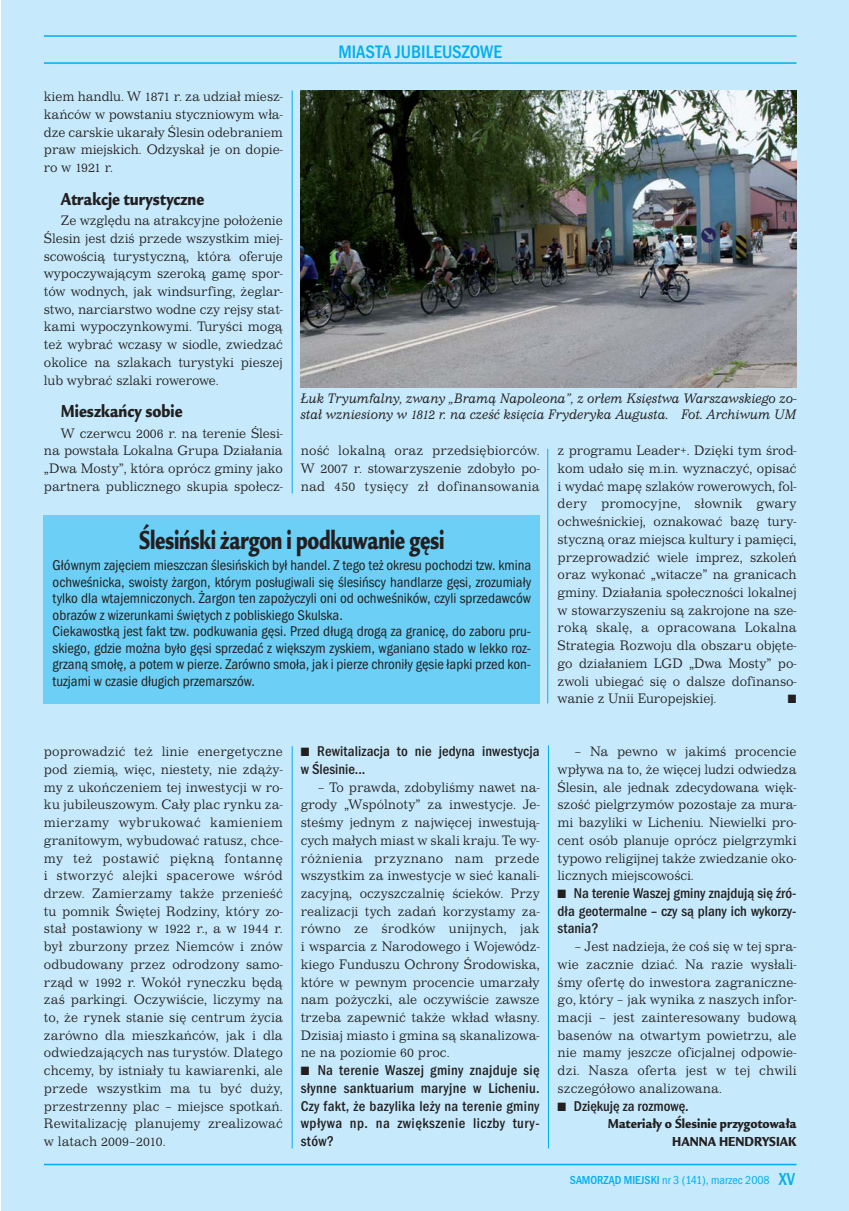
<style>
.page{position:relative;width:849px;height:1211px;background:#fff}
.page>*{position:absolute;margin:0;border:0;box-sizing:border-box;transform-origin:0 0}
.t1{font:27px "Legacy San Itc TEE Ultr";letter-spacing:-.02em;color:#231f20;scale:.7 1}
.t2{font:500 condensed 18.75px "Franklin Got SC Itc TEE";color:#00aeef}
.t3{font:18px "Legacy San Itc TEE Ultr";color:#231f20;scale:.8 1}
.t4{font:condensed 14.7px/16.5px "Franklin Got Itc TEE";color:#231f20}
.t5{font:500 condensed 14.7px/17.7px "Franklin Got Itc TEE";letter-spacing:.01em;color:#231f20;text-align:justify}
.t6{font:14.25px/17.7px "Impressum TEE Ligh";color:#231f20;text-align:justify;scale:.95 1}
.t7{font:14.25px/15.8px "Impressum TEE Ligh Ital";color:#231f20;scale:.95 1}
.t8{font:13.5px/17.7px "Legacy San Itc TEE Ultr";color:#231f20;text-align:right;scale:.85 1}
.t9{font:condensed 12px "Franklin Got Itc TEE";color:#00aeef}
.t10{font:12px "Zapf Dingbats";color:#231f20;scale:.95 1}
.s1{font-weight:500}
.s2{font-weight:500;font-size:18px}
</style>
<div class="page">
<div style="left:1px;top:0;width:848px;height:1210px;background:#c6eafb"></div>
<hr style="left:44px;top:1163px;width:753px;height:2px;background:#00aeef">
<hr style="left:44px;top:62px;width:753px;height:2px;background:#00aeef">
<hr style="left:44px;top:35px;width:753px;height:2px;background:#00aeef">
<hr style="left:292px;top:90px;width:1px;height:403px;background:#00aeef">
<img style="left:300px;top:90px;width:497px;height:297px">
<hr style="left:292px;top:746px;width:1px;height:402px;background:#00aeef">
<hr style="left:548px;top:745px;width:1px;height:403px;background:#00aeef">
<hr style="left:547px;top:449px;width:1px;height:254px;background:#00aeef">
<div style="left:44px;top:514px;width:496px;height:189px;background:#6ccff6"></div>
<h2 class="t2" style="left:338px;top:40px;width:165px">MIASTA JUBILEUSZOWE</h2>
<p class="t6" style="left:44px;top:89px;width:253px">kiem handlu. W 1871 r. za udział miesz&shy;kańców w powstaniu styczniowym wła&shy;dze carskie ukarały Ślesin odebraniem praw miejskich. Odzyskał je on dopie&shy;ro w 1921 r.</p>
<p class="t3" style="left:61px;top:192px;width:181px">Atrakcje turystyczne</p>
<p class="t6" style="left:44px;top:213px;width:253px;text-indent:17px">Ze względu na atrakcyjne położenie Ślesin jest dziś przede wszystkim miej&shy;scowością turystyczną, która oferuje wypoczywającym szeroką gamę spor&shy;tów wodnych, jak windsurfing, żeglar&shy;stwo, narciarstwo wodne czy rejsy stat&shy;kami wypoczynkowymi. Turyści mogą też wybrać wczasy w siodle, zwiedzać okolice na szlakach turystyki pieszej lub wybrać szlaki rowerowe.</p>
<p class="t3" style="left:61px;top:404px;width:154px">Mieszkańcy sobie</p>
<p class="t6" style="left:44px;top:425px;width:253px;text-indent:17px">W czerwcu 2006 r. na terenie Ślesi&shy;na powstała Lokalna Grupa Działania „Dwa Mosty”, która oprócz gminy jako partnera publicznego skupia społecz-</p>
<p class="t7" style="left:300px;top:391px;width:524px">Łuk Tryumfalny, zwany „Bramą Napoleona”, z orłem Księstwa Warszawskiego zo&shy;stał wzniesiony w 1812 r. na cześć księcia Fryderyka Augusta. Fot. Archiwum UM</p>
<p class="t6" style="left:301px;top:443px;width:253px">ność lokalną oraz przedsiębiorców.<br>W 2007 r. stowarzyszenie zdobyło po&shy;nad 450 tysięcy zł dofinansowania</p>
<p class="t6" style="left:558px;top:443px;width:253px">z programu Leader+. Dzięki tym środ&shy;kom udało się m.in. wyznaczyć, opisać i wydać mapę szlaków rowerowych, fol&shy;dery promocyjne, słownik gwary ochweśnickiej, oznakować bazę tury&shy;styczną oraz miejsca kultury i pamięci, przeprowadzić wiele imprez, szkoleń oraz wykonać „witacze” na granicach gminy. Działania społeczności lokalnej w stowarzyszeniu są zakrojone na sze&shy;roką skalę, a opracowana Lokalna Strategia Rozwoju dla obszaru objęte&shy;go działaniem LGD „Dwa Mosty” po&shy;zwoli ubiegać się o dalsze dofinanso&shy;wanie z Unii Europejskiej.</p>
<h1 class="t1" style="left:139px;top:529px;width:438px">Ślesiński żargon i podkuwanie gęsi</h1>
<p class="t4" style="left:53px;top:558px;width:480px">Głównym zajęciem mieszczan ślesińskich był handel. Z tego też okresu pochodzi tzw. kmina ochweśnicka, swoisty żargon, którym posługiwali się ślesińscy handlarze gęsi, zrozumiały tylko dla wtajemniczonych. Żargon ten zapożyczyli oni od ochweśników, czyli sprzedawców obrazów z wizerunkami świętych z pobliskiego Skulska.<br>Ciekawostką jest fakt tzw. podkuwania gęsi. Przed długą drogą za granicę, do zaboru pru&shy;skiego, gdzie można było gęsi sprzedać z większym zyskiem, wganiano stado w lekko roz&shy;grzaną smołę, a potem w pierze. Zarówno smoła, jak i pierze chroniły gęsie łapki przed kon&shy;tuzjami w czasie długich przemarszów.</p>
<p class="t10" style="left:788px;top:693px;width:11px">■</p>
<p class="t6" style="left:44px;top:744px;width:253px">poprowadzić też linie energetyczne pod ziemią, więc, niestety, nie zdąży&shy;my z ukończeniem tej inwestycji w ro&shy;ku jubileuszowym. Cały plac rynku za&shy;mierzamy wybrukować kamieniem granitowym, wybudować ratusz, chce&shy;my też postawić piękną fontannę i stworzyć alejki spacerowe wśród drzew. Zamierzamy także przenieść tu pomnik Świętej Rodziny, który zo&shy;stał postawiony w 1922 r., a w 1944 r. był zburzony przez Niemców i znów odbudowany przez odrodzony samo&shy;rząd w 1992 r. Wokół ryneczku będą zaś parkingi. Oczywiście, liczymy na to, że rynek stanie się centrum życia zarówno dla mieszkańców, jak i dla odwiedzających nas turystów. Dlatego chcemy, by istniały tu kawiarenki, ale przede wszystkim ma tu być duży, przestrzenny plac – miejsce spotkań.<br>Rewitalizację planujemy zrealizować w latach 2009–2010.</p>
<p class="t5" style="left:301px;top:744px;width:240px">■ Rewitalizacja to nie jedyna inwestycja w Ślesinie...</p>
<p class="t6" style="left:301px;top:779px;width:253px;text-indent:17px">– To prawda, zdobyliśmy nawet na&shy;grody „Wspólnoty” za inwestycje. Je&shy;steśmy jednym z najwięcej inwestują&shy;cych małych miast w skali kraju. Te wy&shy;różnienia przyznano nam przede wszystkim za inwestycje w sieć kanali&shy;zacyjną, oczyszczalnię ścieków. Przy realizacji tych zadań korzystamy za&shy;równo ze środków unijnych, jak i wsparcia z Narodowego i Wojewódz&shy;kiego Funduszu Ochrony Środowiska, które w pewnym procencie umarzały nam pożyczki, ale oczywiście zawsze trzeba zapewnić także wkład własny.<br>Dzisiaj miasto i gmina są skanalizowa&shy;ne na poziomie 60 proc.</p>
<p class="t5" style="left:301px;top:1062px;width:240px">■ Na terenie Waszej gminy znajduje się słynne sanktuarium maryjne w Licheniu.<br>Czy fakt, że bazylika leży na terenie gminy wpływa np. na zwiększenie liczby tury&shy;stów?</p>
<p class="t6" style="left:558px;top:744px;width:253px;text-indent:17px">– Na pewno w jakimś procencie wpływa na to, że więcej ludzi odwiedza Ślesin, ale jednak zdecydowana więk&shy;szość pielgrzymów pozostaje za mura&shy;mi bazyliki w Licheniu. Niewielki pro&shy;cent osób planuje oprócz pielgrzymki typowo religijnej także zwiedzanie oko&shy;licznych miejscowości.</p>
<p class="t5" style="left:558px;top:885px;width:240px">■ Na terenie Waszej gminy znajdują się źró&shy;dła geotermalne – czy są plany ich wykorzy&shy;stania?</p>
<p class="t6" style="left:558px;top:938px;width:253px;text-indent:17px">– Jest nadzieja, że coś się w tej spra&shy;wie zacznie dziać. Na razie wysłali&shy;śmy ofertę do inwestora zagraniczne&shy;go, który – jak wynika z naszych infor&shy;macji – jest zainteresowany budową basenów na otwartym powietrzu, ale nie mamy jeszcze oficjalnej odpowie&shy;dzi. Nasza oferta jest w tej chwili szczegółowo analizowana.</p>
<p class="t5" style="left:558px;top:1098px;width:133px">■ Dziękuję za rozmowę.</p>
<p class="t8" style="left:608px;top:1115px;width:224px">Materiały o Ślesinie przygotowała<br>HANNA HENDRYSIAK</p>
<p class="t9" style="left:570px;top:1175px;width:227px"><span class="s1">SAMORZĄD MIEJSKI</span> nr 3 (141), marzec 2008 <span class="s2">XV</span></p>
</div>
